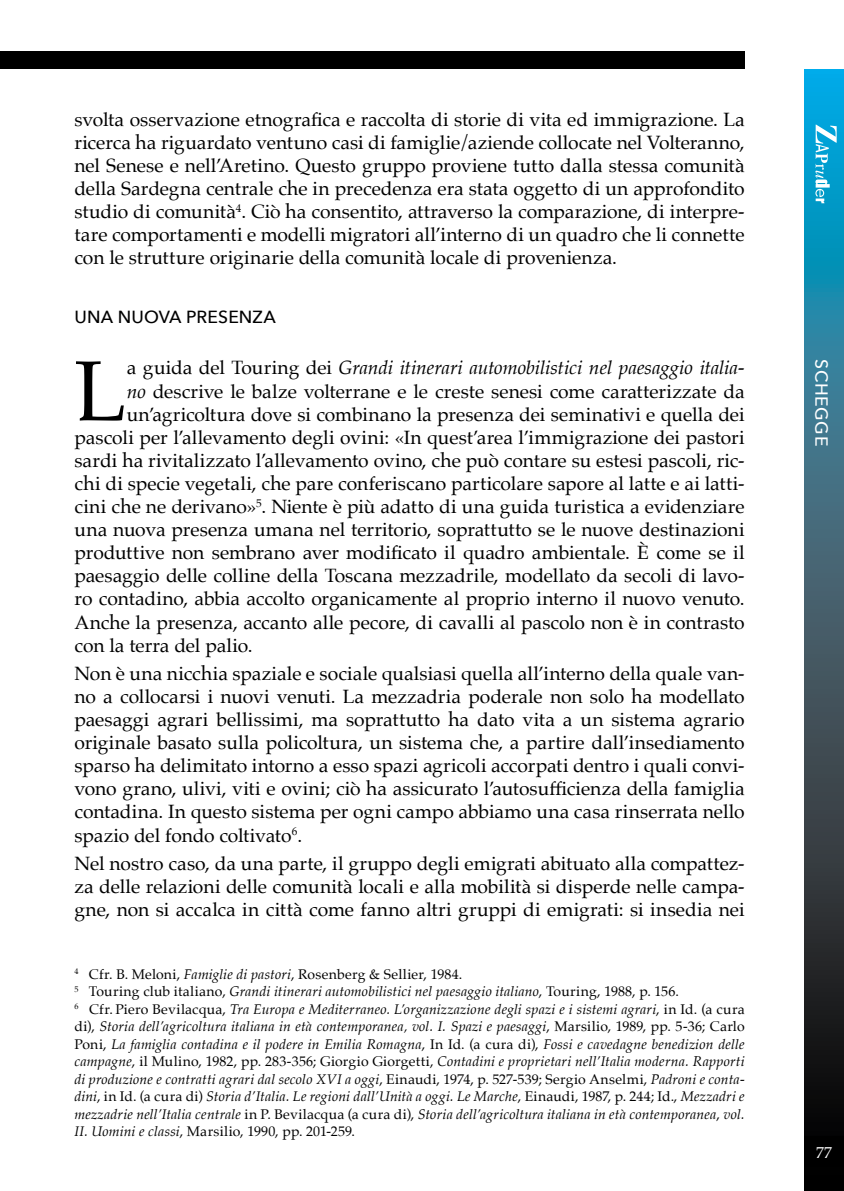
<style>
.page{position:relative;width:844px;height:1191px;background:#fff}
.page>*{position:absolute;margin:0;border:0;box-sizing:border-box;transform-origin:0 0}
.t1{font:85.4px "Palatino";color:#000}
.t2{font:19.25px/23.1px "Palatino";color:#000;text-align:justify}
.t3{font:italic 19.25px "Palatino";letter-spacing:-.005em;color:#000}
.t4{font:500 17.5px "Avenir Next";letter-spacing:.01em;color:#000}
.t5{font:500 17.5px "Avenir Next";letter-spacing:.035em;color:#fff}
.t6{font:15.75px "Palatino";color:#fff}
.t7{font:italic 14px/17.5px "Palatino";letter-spacing:.015em;color:#000}
.s1{font-style:normal}
.s2{font-style:italic}
</style>
<div class="page">
<svg style="left:804px;top:69px;width:39px;height:1122px;background:#2a596a"></svg>
<div style="left:0;top:52px;width:744px;height:17px;background:#000"></div>
<svg style="left:815px;top:125px;width:21px;height:78px"></svg>
<div style="left:804px;top:1136px;width:39px;height:30px;background:#000"></div>
<p class="t2" style="left:74px;top:107px;width:671px">svolta osservazione etnografica e raccolta di storie di vita ed immigrazione. La ricerca ha riguardato ventuno casi di famiglie/aziende collocate nel Volteranno, nel Senese e nell’Aretino. Questo gruppo proviene tutto dalla stessa comunità della Sardegna centrale che in precedenza era stata oggetto di un approfondito studio di comunità<sup>4</sup>. Ciò ha consentito, attraverso la comparazione, di interpre&shy;tare comportamenti e modelli migratori all’interno di un quadro che li connette con le strutture originarie della comunità locale di provenienza.</p>
<p class="t4" style="left:74px;top:302px;width:203px">UNA NUOVA PRESENZA</p>
<h1 class="t1" style="left:74px;top:320px;width:54px">L</h1>
<p class="t3" style="left:127px;top:351px;width:619px"><span class="s1">a guida del Touring dei</span> Grandi itinerari automobilistici nel paesaggio italia-</p>
<p class="t2" style="left:127px;top:379px;width:619px"><span class="s2">no</span> descrive le balze volterrane e le creste senesi come caratterizzate da</p>
<p class="t2" style="left:127px;top:402px;width:619px">un’agricoltura dove si combinano la presenza dei seminativi e quella dei</p>
<p class="t2" style="left:74px;top:425px;width:671px">pascoli per l’allevamento degli ovini: «In quest’area l’immigrazione dei pastori</p>
<p class="t2" style="left:74px;top:448px;width:671px">sardi ha rivitalizzato l’allevamento ovino, che può contare su estesi pascoli, ric-</p>
<p class="t2" style="left:74px;top:472px;width:671px">chi di specie vegetali, che pare conferiscano particolare sapore al latte e ai latti-</p>
<p class="t2" style="left:74px;top:495px;width:671px">cini che ne derivano»<sup>5</sup>. Niente è più adatto di una guida turistica a evidenziare</p>
<p class="t2" style="left:74px;top:518px;width:671px">una nuova presenza umana nel territorio, soprattutto se le nuove destinazioni</p>
<p class="t2" style="left:74px;top:541px;width:671px">produttive non sembrano aver modificato il quadro ambientale. È come se il</p>
<p class="t2" style="left:74px;top:564px;width:671px">paesaggio delle colline della Toscana mezzadrile, modellato da secoli di lavo-</p>
<p class="t2" style="left:74px;top:587px;width:671px">ro contadino, abbia accolto organicamente al proprio interno il nuovo venuto.</p>
<p class="t2" style="left:74px;top:610px;width:671px">Anche la presenza, accanto alle pecore, di cavalli al pascolo non è in contrasto</p>
<p class="t2" style="left:74px;top:633px;width:179px">con la terra del palio.</p>
<p class="t2" style="left:74px;top:661px;width:671px">Non è una nicchia spaziale e sociale qualsiasi quella all’interno della quale van&shy;no a collocarsi i nuovi venuti. La mezzadria poderale non solo ha modellato paesaggi agrari bellissimi, ma soprattutto ha dato vita a un sistema agrario originale basato sulla policoltura, un sistema che, a partire dall’insediamento sparso ha delimitato intorno a esso spazi agricoli accorpati dentro i quali convi&shy;vono grano, ulivi, viti e ovini; ciò ha assicurato l’autosufficienza della famiglia contadina. In questo sistema per ogni campo abbiamo una casa rinserrata nello spazio del fondo coltivato<sup>6</sup>.</p>
<p class="t2" style="left:74px;top:851px;width:671px">Nel nostro caso, da una parte, il gruppo degli emigrati abituato alla compattez&shy;za delle relazioni delle comunità locali e alla mobilità si disperde nelle campa&shy;gne, non si accalca in città come fanno altri gruppi di emigrati: si insedia nei</p>
<p class="t7" style="left:74px;top:965px;width:671px"><sup>4</sup> <span class="s1">Cfr. B. Meloni,</span> Famiglie di pastori<span class="s1">, Rosenberg &amp; Sellier, 1984.<br></span><sup>5</sup> <span class="s1">Touring club italiano,</span> Grandi itinerari automobilistici nel paesaggio italiano<span class="s1">, Touring, 1988, p. 156.<br></span><sup>6</sup> <span class="s1">Cfr. Piero Bevilacqua,</span> Tra Europa e Mediterraneo. L’organizzazione degli spazi e i sistemi agrari<span class="s1">, in Id. (a cura di),</span> Storia dell’agricoltura italiana in età contemporanea, vol. I. Spazi e paesaggi<span class="s1">, Marsilio, 1989, pp. 5-36; Carlo Poni,</span> La famiglia contadina e il podere in Emilia Romagna<span class="s1">, In Id. (a cura di),</span> Fossi e cavedagne benedizion delle campagne<span class="s1">, il Mulino, 1982, pp. 283-356; Giorgio Giorgetti,</span> Contadini e proprietari nell’Italia moderna. Rapporti di produzione e contratti agrari dal secolo XVI a oggi<span class="s1">, Einaudi, 1974, p. 527-539; Sergio Anselmi,</span> Padroni e conta&shy;dini<span class="s1">, in Id. (a cura di)</span> Storia d’Italia. Le regioni dall’Unità a oggi. Le Marche<span class="s1">, Einaudi, 1987, p. 244; Id.,</span> Mezzadri e mezzadrie nell’Italia centrale <span class="s1">in P. Bevilacqua (a cura di),</span> Storia dell’agricoltura italiana in età contemporanea<span class="s1">,</span> vol.<br>II. Uomini e classi<span class="s1">, Marsilio, 1990, pp. 201-259.</span></p>
<p class="t5" style="left:836px;top:359px;width:88px;rotate:90deg">SCHEGGE</p>
<p class="t6" style="left:816px;top:1139px;width:17px">77</p>
</div>
